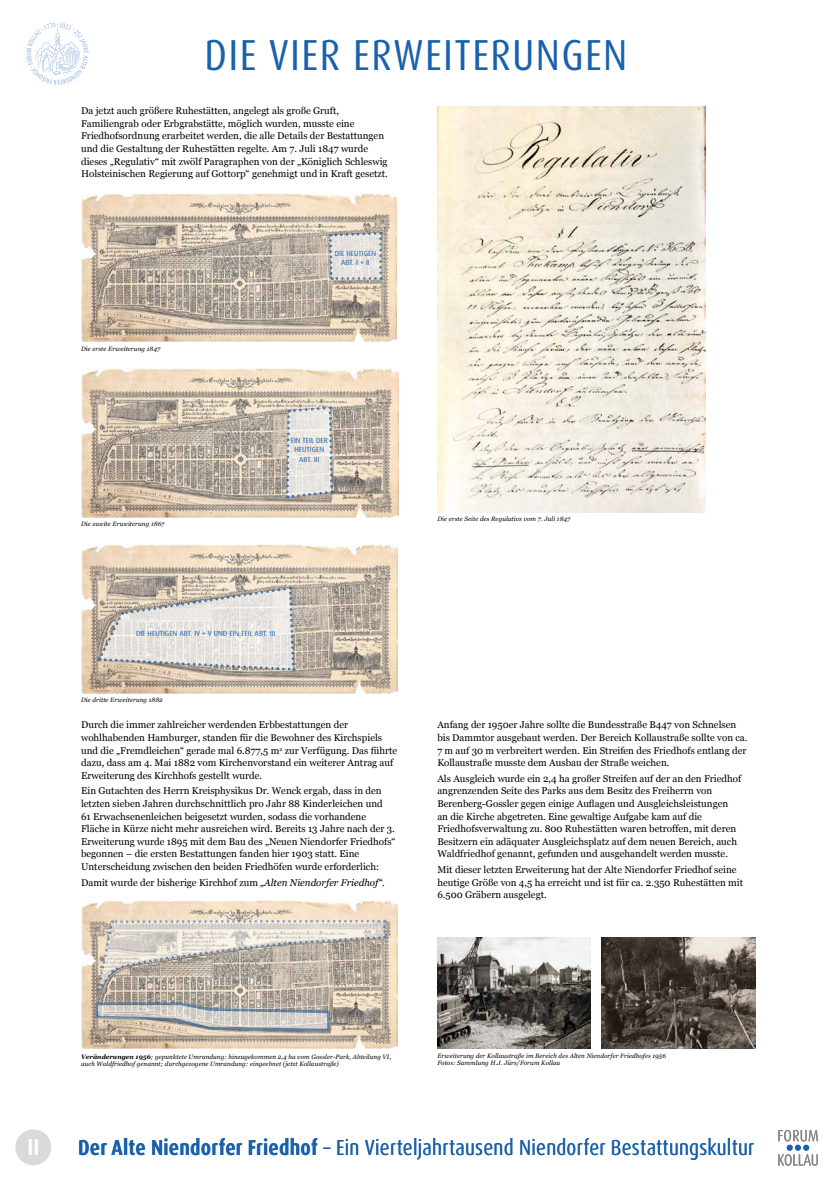
<style>
.page{position:relative;width:835px;height:1180px;background:#fff}
.page>*{position:absolute;margin:0;border:0;box-sizing:border-box;transform-origin:0 0}
.t1{font:condensed 43.4px "Dax Pro";letter-spacing:.03em;color:#1961ac}
.t2{font:700 condensed 23.03px "Dax Pro";color:#fff}
.t3{font:condensed 21.7px "Dax Pro";letter-spacing:.01em;color:#1961ac}
.t4{font:9.8px/12.6px "Georgia";color:#000}
.t5{font:7.46px/9.3px "Dax Pro";color:#1961ac;text-align:center}
.t6{font:7.42px/9.3px "Dax Pro";color:#1961ac;text-align:center}
.t7{font:italic 6.3px/7px "Georgia";letter-spacing:.01em;color:#000}
.s1{font-style:italic}
.s2{font-weight:700}
</style>
<div class="page">
<svg style="left:26px;top:23px;width:62px;height:62px"></svg>
<svg style="left:778px;top:1130px;width:39px;height:35px"></svg>
<div style="left:15px;top:1129px;width:36px;height:36px;background:#dadada;border-radius:50%"></div>
<img style="left:81px;top:193px;width:316px;height:149px">
<svg style="left:328px;top:231px;width:54px;height:49px;background:#d6d5d4"></svg>
<img style="left:437px;top:107px;width:267px;height:405px">
<img style="left:81px;top:368px;width:317px;height:149px">
<svg style="left:285px;top:406px;width:48px;height:93px;background:#d9d8d5"></svg>
<img style="left:81px;top:544px;width:316px;height:149px">
<svg style="left:98px;top:586px;width:197px;height:85px;background:#d7d3cc"></svg>
<img style="left:437px;top:937px;width:153px;height:112px">
<img style="left:601px;top:937px;width:154px;height:112px">
<img style="left:81px;top:900px;width:316px;height:149px">
<svg style="left:96px;top:919px;width:290px;height:72px;background:#c7bfb4"></svg>
<svg style="left:95px;top:1002px;width:235px;height:30px;background:#bab8b4"></svg>
<h1 class="t1" style="left:204px;top:27px;width:424px">DIE VIER ERWEITERUNGEN</h1>
<p class="t4" style="left:81px;top:104px;width:308px">Da jetzt auch größere Ruhestätten, angelegt als große Gruft, Familiengrab oder Erbgrabstätte, möglich wurden, musste eine Friedhofsordnung erarbeitet werden, die alle Details der Bestattungen und die Gestaltung der Ruhestätten regelte. Am 7. Juli 1847 wurde dieses „Regulativ“ mit zwölf Paragraphen von der „Königlich Schleswig Holsteinischen Regierung auf Gottorp“ genehmigt und in Kraft gesetzt.</p>
<p class="t7" style="left:81px;top:345px;width:80px">Die erste Erweiterung 1847</p>
<p class="t7" style="left:81px;top:520px;width:85px">Die zweite Erweiterung 1867</p>
<p class="t6" style="left:335px;top:248px;width:43px">DIE HEUTIGEN<br>ABT. I + II</p>
<p class="t5" style="left:291px;top:436px;width:39px">EIN TEIL DER<br>HEUTIGEN<br>ABT. III</p>
<p class="t7" style="left:437px;top:515px;width:134px">Die erste Seite des Regulativs vom 7. Juli 1847</p>
<p class="t5" style="left:136px;top:628px;width:141px">DIE HEUTIGEN ABT. IV + V UND EIN TEIL ABT. III</p>
<p class="t7" style="left:81px;top:696px;width:83px">Die dritte Erweiterung 1882</p>
<p class="t4" style="left:81px;top:718px;width:318px">Durch die immer zahlreicher werdenden Erbbestattungen der wohlhabenden Hamburger, standen für die Bewohner des Kirchspiels und die „Fremdleichen“ gerade mal 6.877,5 m<sup>2</sup> zur Verfügung. Das führte dazu, dass am 4. Mai 1882 vom Kirchenvorstand ein weiterer Antrag auf Erweiterung des Kirchhofs gestellt wurde.</p>
<p class="t4" style="left:81px;top:784px;width:316px">Ein Gutachten des Herrn Kreisphysikus Dr. Wenck ergab, dass in den letzten sieben Jahren durchschnittlich pro Jahr 88 Kinderleichen und<br>61 Erwachsenenleichen beigesetzt wurden, sodass die vorhandene Fläche in Kürze nicht mehr ausreichen wird. Bereits 13 Jahre nach der 3.<br>Erweiterung wurde 1895 mit dem Bau des „Neuen Niendorfer Friedhofs“ begonnen – die ersten Bestattungen fanden hier 1903 statt. Eine Unterscheidung zwischen den beiden Friedhöfen wurde erforderlich:</p>
<p class="t4" style="left:81px;top:875px;width:305px">Damit wurde der bisherige Kirchhof zum <span class="s1">„Alten Niendorfer Friedhof“</span>.</p>
<p class="t4" style="left:437px;top:718px;width:311px">Anfang der 1950er Jahre sollte die Bundesstraße B447 von Schnelsen bis Dammtor ausgebaut werden. Der Bereich Kollaustraße sollte von ca.<br>7 m auf 30 m verbreitert werden. Ein Streifen des Friedhofs entlang der Kollaustraße musste dem Ausbau der Straße weichen.</p>
<p class="t4" style="left:437px;top:772px;width:305px">Als Ausgleich wurde ein 2,4 ha großer Streifen auf der an den Friedhof angrenzenden Seite des Parks aus dem Besitz des Freiherrn von Berenberg-Gossler gegen einige Auflagen und Ausgleichsleistungen an die Kirche abgetreten. Eine gewaltige Aufgabe kam auf die Friedhofsverwaltung zu. 800 Ruhestätten waren betroffen, mit deren Besitzern ein adäquater Ausgleichsplatz auf dem neuen Bereich, auch Waldfriedhof genannt, gefunden und ausgehandelt werden musste.</p>
<p class="t4" style="left:437px;top:863px;width:307px">Mit dieser letzten Erweiterung hat der Alte Niendorfer Friedhof seine heutige Größe von 4,5 ha erreicht und ist für ca. 2.350 Ruhestätten mit<br>6.500 Gräbern ausgelegt.</p>
<p class="t7" style="left:81px;top:1052px;width:311px"><span class="s2">Veränderungen 1956</span>; gepunktete Umrandung: hinzugekommen 2,4 ha vom Gossler-Park, Abteilung VI, auch Waldfriedhof genannt; durchgezogene Umrandung: eingeebnet (jetzt Kollaustraße)</p>
<p class="t7" style="left:437px;top:1051px;width:230px">Erweiterung der Kollaustraße im Bereich des Alten Niendorfer Friedhofes 1956<br>Fotos: Sammlung H.J. Jürs/Forum Kollau</p>
<h2 class="t2" style="left:27px;top:1131px;width:13px">II</h2>
<h3 class="t3" style="left:78px;top:1133px;width:677px"><span class="s2">Der Alte Niendorfer Friedhof</span> – Ein Vierteljahrtausend Niendorfer Bestattungskultur</h3>
</div>
